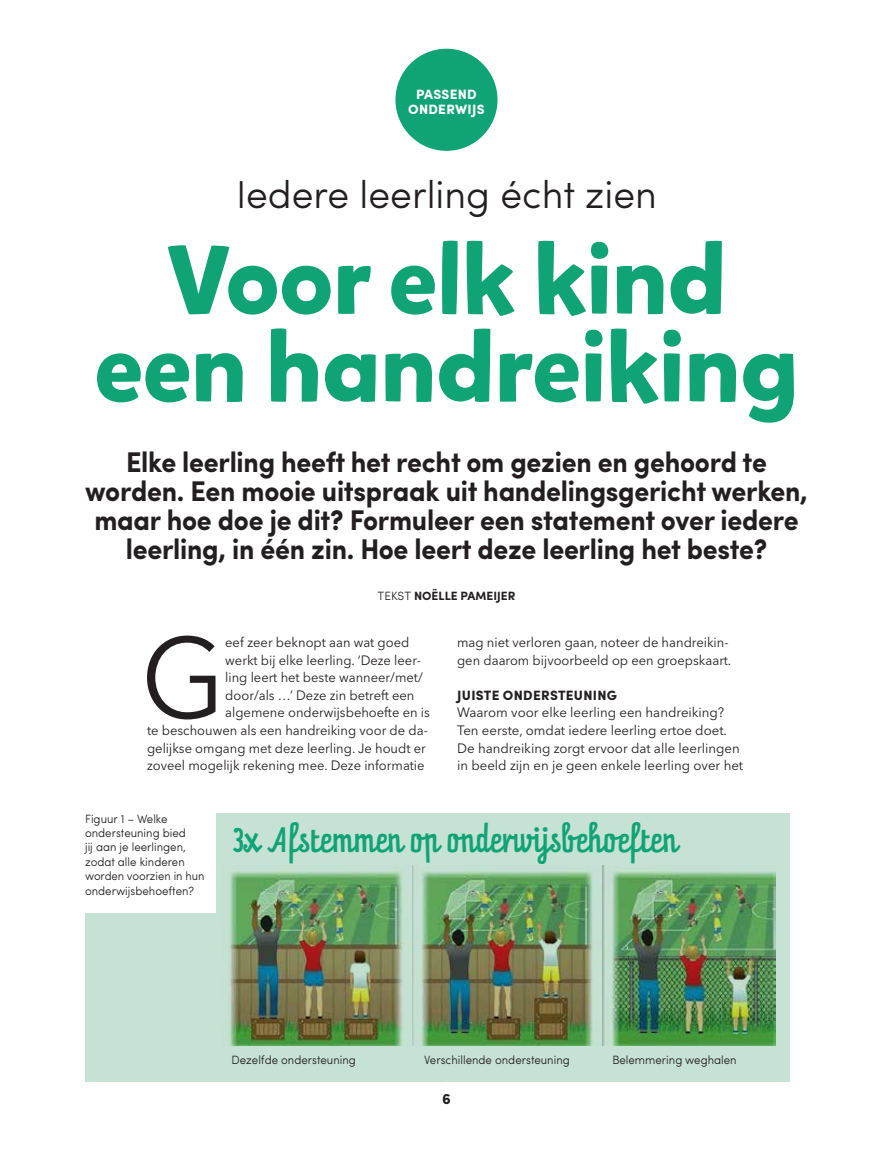
<style>
.page{position:relative;width:893px;height:1149px;background:#fff}
.page>*{position:absolute;margin:0;border:0;box-sizing:border-box;transform-origin:0 0}
.t1{font:112.65px "Avenir Next LT Pro";color:#231f20;scale:.96 1}
.t2{font:700 96px/87.8px "Mikado";color:#10a376;text-align:center}
.t3{font:300 39px "Sofia Pro";color:#231f20}
.t4{font:30px "Prater Script One";color:#10a376}
.t5{font:700 28.5px/29.1px "Sofia Pro";letter-spacing:-.01em;color:#231f20;text-align:center;scale:.95 1}
.t6{font:700 15px "Sofia Pro";color:#231f20}
.t7{font:13.5px/17.5px "Avenir Next LT Pro";color:#231f20;scale:.96 1}
.t8{font:13.5px/17.5px "Avenir Next LT Pro";color:#231f20}
.t9{font:900 13.5px "Sofia Pro";letter-spacing:.02em;color:#231f20}
.t10{font:900 13.5px/15px "Sofia Pro";letter-spacing:.02em;color:#fff;text-align:center}
.t11{font:300 12px/14.4px "Sofia Pro";color:#231f20;scale:.96 1}
.t12{font:700 12px "Sofia Pro";color:#231f20}
.s1{font-weight:300}
</style>
<div class="page">
<div style="left:85px;top:813px;width:704px;height:268px;background:#c6e2d4"></div>
<div style="left:395px;top:49px;width:102px;height:102px;background:#10a376;border-radius:50%"></div>
<div style="left:0;top:795px;width:216px;height:117px;background:#fff"></div>
<img style="left:229px;top:865px;width:546px;height:180px">
<p class="t10" style="left:408px;top:86px;width:78px">PASSEND<br>ONDERWIJS</p>
<h3 class="t3" style="left:236px;top:166px;width:422px">Iedere leerling écht zien</h3>
<h2 class="t2" style="left:94px;top:238px;width:706px">Voor elk kind een handreiking</h2>
<h3 class="t5" style="left:85px;top:445px;width:762px">Elke leerling heeft het recht om gezien en gehoord te worden. Een mooie uitspraak uit handelingsgericht werken, maar hoe doe je dit? Formuleer een statement over iedere leerling, in één zin. Hoe leert deze leerling het beste?</h3>
<p class="t12" style="left:378px;top:586px;width:139px"><span class="s1">TEKST</span> NOËLLE PAMEIJER</p>
<h1 class="t1" style="left:141px;top:610px;width:89px">G</h1>
<p class="t7" style="left:225px;top:633px;width:193px">eef zeer beknopt aan wat goed</p>
<p class="t7" style="left:225px;top:651px;width:205px">werkt bij elke leerling. ‘Deze leer-</p>
<p class="t7" style="left:225px;top:668px;width:207px">ling leert het beste wanneer/met/</p>
<p class="t7" style="left:225px;top:686px;width:199px">door/als …’ Deze zin betreft een</p>
<p class="t7" style="left:225px;top:703px;width:215px">algemene onderwijsbehoefte en is</p>
<p class="t7" style="left:147px;top:721px;width:294px">te beschouwen als een handreiking voor de da-</p>
<p class="t7" style="left:147px;top:738px;width:292px">gelijkse omgang met deze leerling. Je houdt er</p>
<p class="t7" style="left:147px;top:756px;width:291px">zoveel mogelijk rekening mee. Deze informatie</p>
<p class="t7" style="left:457px;top:633px;width:287px">mag niet verloren gaan, noteer de handreikin&shy;gen daarom bijvoorbeeld op een groepskaart.</p>
<p class="t9" style="left:457px;top:684px;width:161px">JUISTE ONDERSTEUNING</p>
<p class="t8" style="left:457px;top:703px;width:288px">Waarom voor elke leerling een handreiking?<br>Ten eerste, omdat iedere leerling ertoe doet.<br>De handreiking zorgt ervoor dat alle leerlingen in beeld zijn en je geen enkele leerling over het</p>
<p class="t11" style="left:85px;top:810px;width:126px">Figuur 1 – Welke ondersteuning bied<br>jij aan je leerlingen, zodat alle kinderen worden voorzien in hun onderwijsbehoeften?</p>
<h3 class="t4" style="left:233px;top:821px;width:448px">3x Afstemmen op onderwijsbehoeften</h3>
<p class="t11" style="left:232px;top:1051px;width:131px">Dezelfde ondersteuning</p>
<p class="t11" style="left:424px;top:1051px;width:153px">Verschillende ondersteuning</p>
<p class="t11" style="left:612px;top:1051px;width:131px">Belemmering weghalen</p>
<p class="t6" style="left:442px;top:1086px;width:10px">6</p>
</div>
